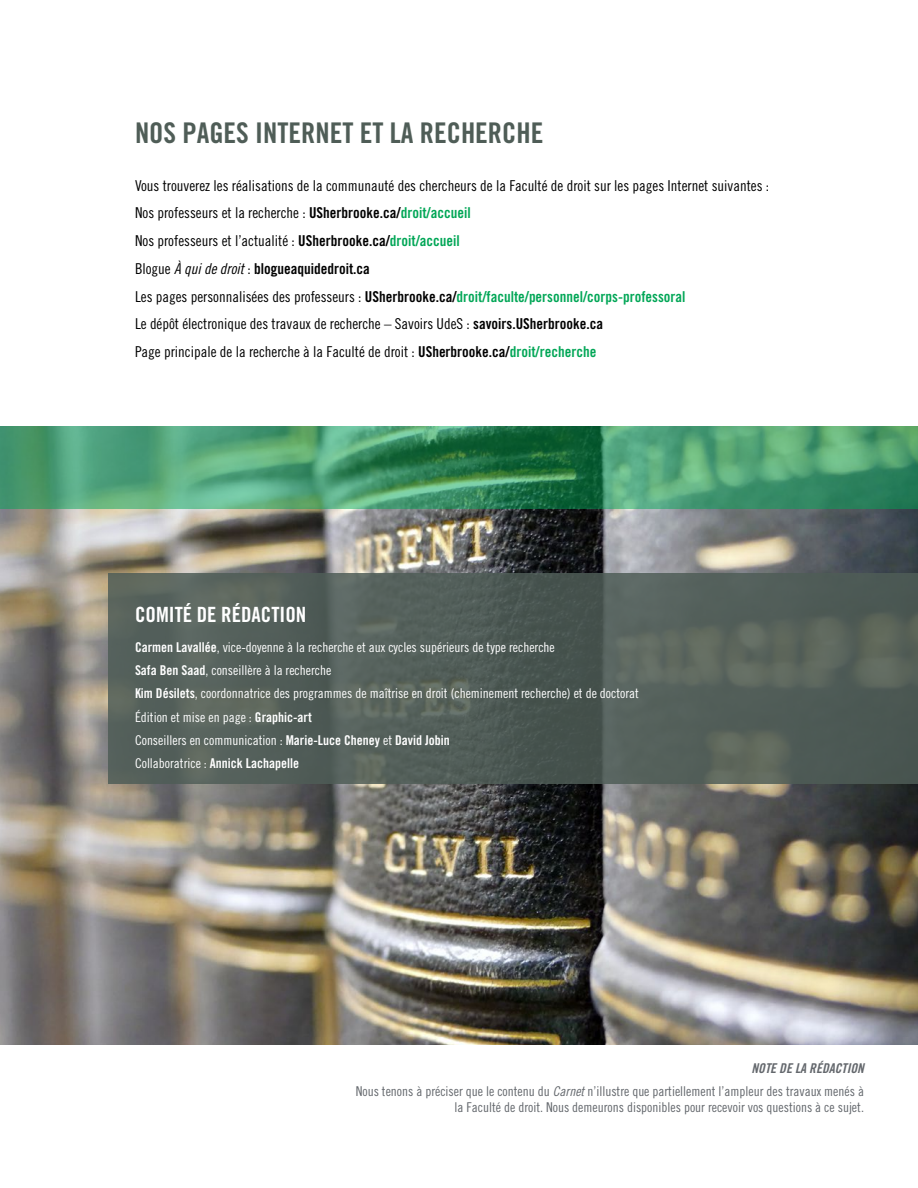
<style>
.page{position:relative;width:918px;height:1188px;background:#fff}
.page>*{position:absolute;margin:0;border:0;box-sizing:border-box;transform-origin:0 0}
.t1{font:28.5px "Trade Gothic Bold Cond Twenty";color:#4f5d57}
.t2{font:21px "Trade Gothic Bold Cond Twenty";color:#fff}
.t3{font:15px/27.8px "Trade Gothic Cond Eighteen";color:#000}
.t4{font:13.5px/23.2px "Trade Gothic Cond Eighteen";color:#fff}
.t5{font:13.5px/16.2px "Trade Gothic Cond Eighteen";color:#64686d;text-align:right}
.t6{font:13.5px "Trade Gothic Bold Cond Twenty";color:#fff}
.t7{font:13.5px "Trade Gothic Bold Cond Twenty Obl";color:#64686d}
.s1{font-family:"Trade Gothic Bold Cond Twenty"}
.s2{font-family:"Trade Gothic Bold Cond Twenty";color:#00a656}
.s3{font-family:"Trade Gothic Cond Eighteen Obl"}
.s4{font-family:"Trade Gothic Cond Eighteen"}
</style>
<div class="page">
<img style="left:0;top:509px;width:918px;height:536px">
<svg style="left:0;top:426px;width:918px;height:83px;background:#48996d"></svg>
<svg style="left:108px;top:573px;width:810px;height:211px;background:#535f59"></svg>
<h1 class="t1" style="left:135px;top:115px;width:410px">NOS PAGES INTERNET ET LA RECHERCHE</h1>
<p class="t3" style="left:135px;top:171px;width:636px">Vous trouverez les réalisations de la communauté des chercheurs de la Faculté de droit sur les pages Internet suivantes :<br>Nos professeurs et la recherche : <span class="s1">USherbrooke.ca/</span><span class="s2">droit/accueil<br></span>Nos professeurs et l’actualité : <span class="s1">USherbrooke.ca/</span><span class="s2">droit/accueil</span></p>
<p class="t3" style="left:135px;top:254px;width:552px">Blogue <span class="s3">À qui de droit</span> : <span class="s1">blogueaquidedroit.ca<br></span>Les pages personnalisées des professeurs : <span class="s1">USherbrooke.ca/</span><span class="s2">droit/faculte/personnel/corps-professoral</span></p>
<p class="t3" style="left:135px;top:310px;width:470px">Le dépôt électronique des travaux de recherche – Savoirs UdeS : <span class="s1">savoirs.USherbrooke.ca<br></span>Page principale de la recherche à la Faculté de droit : <span class="s1">USherbrooke.ca/</span><span class="s2">droit/recherche</span></p>
<h2 class="t2" style="left:135px;top:602px;width:173px">COMITÉ DE RÉDACTION</h2>
<p class="t4" style="left:135px;top:635px;width:505px"><span class="s1">Carmen Lavallée</span>, vice-doyenne à la recherche et aux cycles supérieurs de type recherche<br><span class="s1">Safa Ben Saad</span>, conseillère à la recherche<br><span class="s1">Kim Désilets</span>, coordonnatrice des programmes de maîtrise en droit (cheminement recherche) et de doctorat Édition et mise en page : <span class="s1">Graphic-art<br></span>Conseillers en communication : <span class="s1">Marie-Luce Cheney</span> et <span class="s1">David Jobin</span></p>
<p class="t6" style="left:135px;top:755px;width:166px"><span class="s4">Collaboratrice :</span> Annick Lachapelle</p>
<p class="t7" style="left:752px;top:1060px;width:114px">NOTE DE LA RÉDACTION</p>
<p class="t5" style="left:356px;top:1083px;width:510px">Nous tenons à préciser que le contenu du <span class="s3">Carnet</span> n’illustre que partiellement l’ampleur des travaux menés à la Faculté de droit. Nous demeurons disponibles pour recevoir vos questions à ce sujet.</p>
</div>
